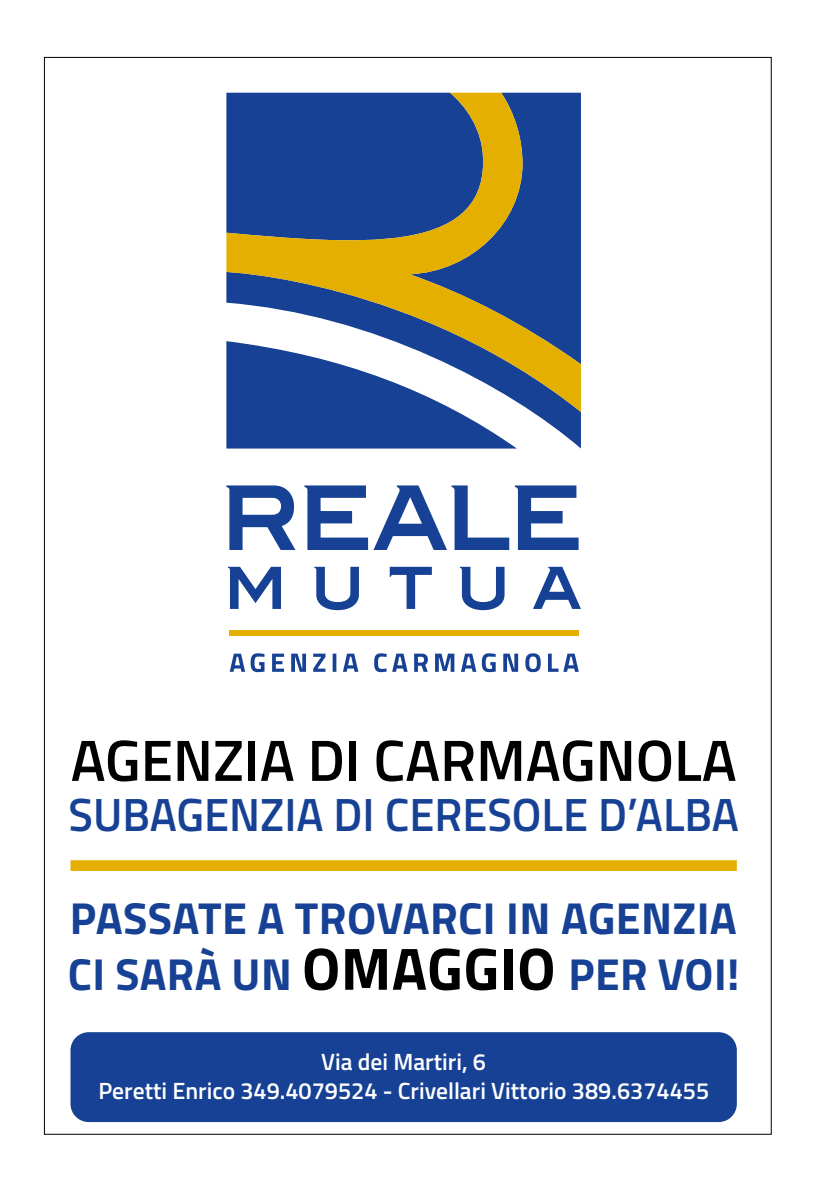
<style>
.page{position:relative;width:817px;height:1191px;background:#fff}
.page>*{position:absolute;margin:0;border:0;box-sizing:border-box;transform-origin:0 0}
.t1{font:600 58.2px "Titillium";color:#000}
.t2{font:600 46.6px "Titillium";color:#164194}
.t3{font:700 44.8px/55.4px "Titillium";letter-spacing:.01em;color:#164194}
.t4{font:600 23.4px/28.2px "Titillium";color:#fff;text-align:center}
.s1{font-size:59.8px;color:#000}
</style>
<div class="page">
<div style="left:70px;top:1032px;width:666px;height:90px;background:#164194;border-radius:18px"></div>
<svg style="left:226px;top:412px;width:355px;height:36px;fill:#164194"></svg>
<svg style="left:226px;top:93px;width:355px;height:319px;background:#5b6c7d"></svg>
<svg style="left:226px;top:485px;width:69px;height:65px"></svg>
<svg style="left:304px;top:485px;width:205px;height:65px"></svg>
<svg style="left:515px;top:485px;width:63px;height:65px"></svg>
<svg style="left:228px;top:567px;width:53px;height:42px"></svg>
<svg style="left:314px;top:567px;width:45px;height:43px"></svg>
<svg style="left:389px;top:567px;width:43px;height:42px"></svg>
<svg style="left:460px;top:567px;width:44px;height:43px"></svg>
<svg style="left:533px;top:567px;width:48px;height:42px"></svg>
<svg style="left:230px;top:653px;width:348px;height:19px"></svg>
<div style="left:230px;top:630px;width:348px;height:5px;background:#e4af00"></div>
<div style="left:70px;top:860px;width:666px;height:11px;background:#e4af00"></div>
<h1 class="t1" style="left:71px;top:717px;width:667px">AGENZIA DI CARMAGNOLA</h1>
<h2 class="t2" style="left:68px;top:780px;width:671px">SUBAGENZIA DI CERESOLE D’ALBA</h2>
<h3 class="t3" style="left:68px;top:888px;width:673px">PASSATE A TROVARCI IN AGENZIA<br>CI SARÀ UN <span class="s1">OMAGGIO</span> PER VOI!</h3>
<p class="t4" style="left:98px;top:1047px;width:612px">Via dei Martiri, 6<br>Peretti Enrico 349.4079524 - Crivellari Vittorio 389.6374455</p>
</div>
